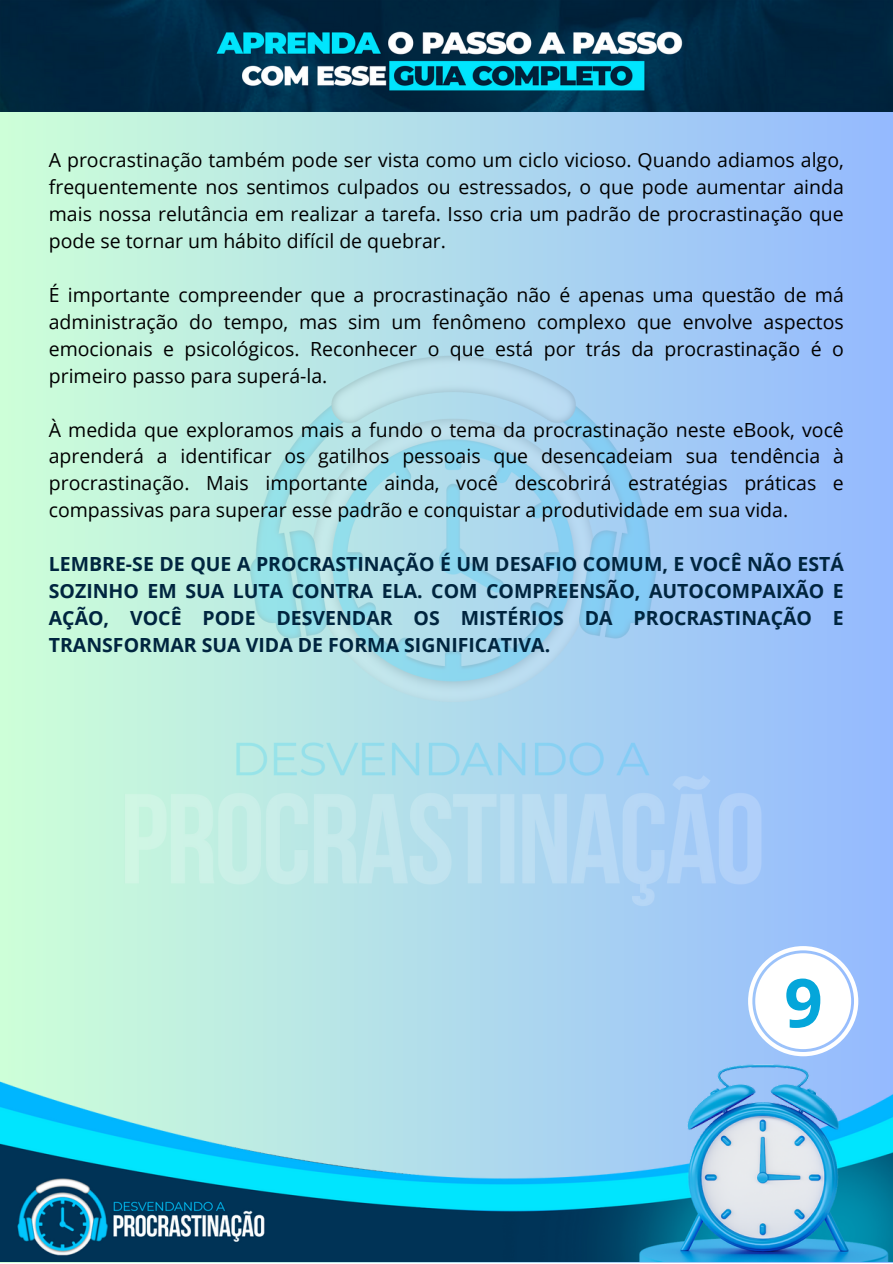
<style>
.page{position:relative;width:893px;height:1264px;background:#fff}
.page>*{position:absolute;margin:0;border:0;box-sizing:border-box;transform-origin:0 0}
.t1{font:700 67.5px "Open Sans";color:#04a6da}
.t2{font:19.5px/27px "Open Sans";color:#000;text-align:justify}
.t3{font:700 19.5px/27px "Open Sans";color:#00253f;text-align:justify}
</style>
<div class="page">
<div style="left:0;top:0;width:892px;height:1262px;background:linear-gradient(to right,#cdffd8,#94baff)"></div>
<img style="left:112px;top:341px;width:668px;height:579px">
<svg style="left:748px;top:946px;width:110px;height:110px"></svg>
<div style="left:755px;top:953px;width:96px;height:96px;background:#fff;border-radius:50%"></div>
<img style="left:0;top:0;width:892px;height:111px">
<img style="left:0;top:1056px;width:892px;height:205px">
<p class="t2" style="left:49px;top:145px;width:796px">A procrastinação também pode ser vista como um ciclo vicioso. Quando adiamos algo, frequentemente nos sentimos culpados ou estressados, o que pode aumentar ainda mais nossa relutância em realizar a tarefa. Isso cria um padrão de procrastinação que pode se tornar um hábito difícil de quebrar.</p>
<p class="t2" style="left:49px;top:280px;width:796px">É importante compreender que a procrastinação não é apenas uma questão de má administração do tempo, mas sim um fenômeno complexo que envolve aspectos emocionais e psicológicos. Reconhecer o que está por trás da procrastinação é o primeiro passo para superá-la.</p>
<p class="t2" style="left:49px;top:415px;width:796px">À medida que exploramos mais a fundo o tema da procrastinação neste eBook, você aprenderá a identificar os gatilhos pessoais que desencadeiam sua tendência à procrastinação. Mais importante ainda, você descobrirá estratégias práticas e compassivas para superar esse padrão e conquistar a produtividade em sua vida.</p>
<p class="t3" style="left:49px;top:550px;width:796px">LEMBRE-SE DE QUE A PROCRASTINAÇÃO É UM DESAFIO COMUM, E VOCÊ NÃO ESTÁ SOZINHO EM SUA LUTA CONTRA ELA. COM COMPREENSÃO, AUTOCOMPAIXÃO E AÇÃO, VOCÊ PODE DESVENDAR OS MISTÉRIOS DA PROCRASTINAÇÃO E TRANSFORMAR SUA VIDA DE FORMA SIGNIFICATIVA.</p>
<p class="t1" style="left:784px;top:955px;width:40px">9</p>
</div>
